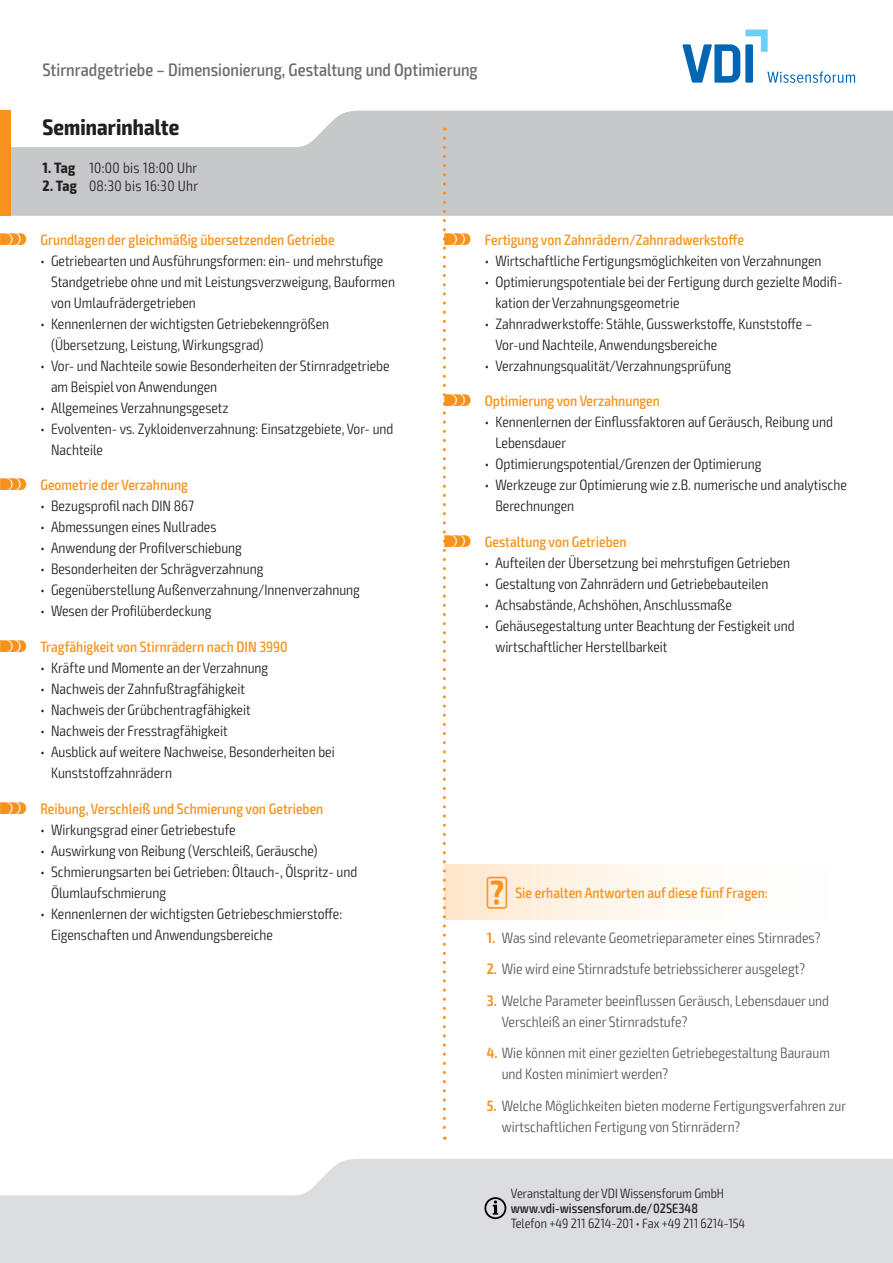
<style>
.page{position:relative;width:893px;height:1263px;background:#fff}
.page>*{position:absolute;margin:0;border:0;box-sizing:border-box;transform-origin:0 0}
.t1{font:700 condensed 22.5px "Exo 2";letter-spacing:.005em;color:#231f20}
.t2{font:500 condensed 18px "Exo 2";color:#6c6d70}
.t3{font:300 condensed 15px/21px "Exo 2";color:#231f20}
.t4{font:300 condensed 15px/21px "Exo 2";color:#57585a}
.t5{font:500 condensed 15px "Exo 2";color:#f7931d}
.t6{font:300 condensed 15px "Exo 2";letter-spacing:.02em;color:#231f20}
.t7{font:300 condensed 13.5px "Exo 2";color:#231f20}
.t8{font:500 condensed 13.5px "Exo 2";color:#231f20}
.s1{font-weight:700}
.s2{font-family:"VDI Iconset S4 A Regular";font-weight:400;font-stretch:normal}
.s3{font-weight:600;color:#f7931d}
</style>
<div class="page">
<svg style="left:0;top:1159px;width:893px;height:104px;fill:#dcdddf"></svg>
<svg style="left:11px;top:111px;width:882px;height:105px;fill:#c7c8ca"></svg>
<div style="left:0;top:111px;width:11px;height:105px;background:#f7931d"></div>
<svg style="left:484px;top:1197px;width:22px;height:22px"></svg>
<svg style="left:682px;top:30px;width:173px;height:53px"></svg>
<div style="left:446px;top:865px;width:404px;height:54px;background:linear-gradient(to right,#feead3,#feffff)"></div>
<svg style="left:443px;top:138px;width:3px;height:1002px"></svg>
<p class="t2" style="left:43px;top:59px;width:437px">Stirnradgetriebe – Dimensionierung, Gestaltung und Optimierung</p>
<h1 class="t1" style="left:43px;top:113px;width:138px">Seminarinhalte</h1>
<p class="t6" style="left:43px;top:159px;width:156px"><span class="s1">1. Tag</span> 10:00 bis 18:00 Uhr</p>
<p class="t6" style="left:43px;top:177px;width:157px"><span class="s1">2. Tag</span> 08:30 bis 16:30 Uhr</p>
<p class="t5" style="left:0;top:230px;width:336px"><span class="s2">S</span> Grundlagen der gleichmäßig übersetzenden Getriebe</p>
<p class="t3" style="left:51px;top:250px;width:345px;text-indent:-11px">• Getriebearten und Ausführungsformen: ein- und mehrstufige<br>Standgetriebe ohne und mit Leistungsverzweigung, Bauformen von Umlaufrädergetrieben</p>
<p class="t3" style="left:51px;top:313px;width:280px;text-indent:-11px">• Kennenlernen der wichtigsten Getriebekenngrößen (Übersetzung, Leistung, Wirkungsgrad)</p>
<p class="t3" style="left:51px;top:355px;width:340px;text-indent:-11px">• Vor- und Nachteile sowie Besonderheiten der Stirnradgetriebe am Beispiel von Anwendungen</p>
<p class="t3" style="left:40px;top:397px;width:190px">• Allgemeines Verzahnungsgesetz</p>
<p class="t3" style="left:51px;top:418px;width:344px;text-indent:-11px">• Evolventen- vs. Zykloidenverzahnung: Einsatzgebiete, Vor- und<br>Nachteile</p>
<p class="t5" style="left:0;top:476px;width:190px"><span class="s2">S</span> Geometrie der Verzahnung</p>
<p class="t3" style="left:40px;top:496px;width:155px">• Bezugsprofil nach DIN 867</p>
<p class="t3" style="left:40px;top:517px;width:178px">• Abmessungen eines Nullrades</p>
<p class="t3" style="left:40px;top:538px;width:203px">• Anwendung der Profilverschiebung</p>
<p class="t3" style="left:40px;top:559px;width:225px">• Besonderheiten der Schrägverzahnung</p>
<p class="t3" style="left:40px;top:580px;width:321px">• Gegenüberstellung Außenverzahnung/Innenverzahnung</p>
<p class="t3" style="left:40px;top:601px;width:173px">• Wesen der Profilüberdeckung</p>
<p class="t5" style="left:0;top:638px;width:289px"><span class="s2">S</span> Tragfähigkeit von Stirnrädern nach DIN 3990</p>
<p class="t3" style="left:40px;top:658px;width:229px">• Kräfte und Momente an der Verzahnung</p>
<p class="t3" style="left:40px;top:679px;width:206px">• Nachweis der Zahnfußtragfähigkeit</p>
<p class="t3" style="left:40px;top:700px;width:212px">• Nachweis der Grübchentragfähigkeit</p>
<p class="t3" style="left:40px;top:721px;width:189px">• Nachweis der Fresstragfähigkeit</p>
<p class="t3" style="left:51px;top:742px;width:285px;text-indent:-11px">• Ausblick auf weitere Nachweise, Besonderheiten bei<br>Kunststoffzahnrädern</p>
<p class="t5" style="left:0;top:800px;width:325px"><span class="s2">S</span> Reibung, Verschleiß und Schmierung von Getrieben</p>
<p class="t3" style="left:40px;top:820px;width:197px">• Wirkungsgrad einer Getriebestufe</p>
<p class="t3" style="left:40px;top:841px;width:279px">• Auswirkung von Reibung (Verschleiß, Geräusche)</p>
<p class="t3" style="left:51px;top:862px;width:308px;text-indent:-11px">• Schmierungsarten bei Getrieben: Öltauch-, Ölspritz- und<br>Ölumlaufschmierung</p>
<p class="t3" style="left:51px;top:904px;width:293px;text-indent:-11px">• Kennenlernen der wichtigsten Getriebeschmierstoffe:<br>Eigenschaften und Anwendungsbereiche</p>
<p class="t5" style="left:444px;top:230px;width:301px"><span class="s2">S</span> Fertigung von Zahnrädern/Zahnradwerkstoffe</p>
<p class="t3" style="left:485px;top:250px;width:338px">• Wirtschaftliche Fertigungsmöglichkeiten von Verzahnungen</p>
<p class="t3" style="left:495px;top:271px;width:349px;text-indent:-11px">• Optimierungspotentiale bei der Fertigung durch gezielte Modifi&shy;kation der Verzahnungsgeometrie</p>
<p class="t3" style="left:495px;top:313px;width:318px;text-indent:-11px">• Zahnradwerkstoffe: Stähle, Gusswerkstoffe, Kunststoffe –<br>Vor-und Nachteile, Anwendungsbereiche</p>
<p class="t3" style="left:485px;top:355px;width:248px">• Verzahnungsqualität/Verzahnungsprüfung</p>
<p class="t5" style="left:444px;top:392px;width:217px"><span class="s2">S</span> Optimierung von Verzahnungen</p>
<p class="t3" style="left:495px;top:412px;width:339px;text-indent:-11px">• Kennenlernen der Einflussfaktoren auf Geräusch, Reibung und<br>Lebensdauer</p>
<p class="t3" style="left:485px;top:454px;width:278px">• Optimierungspotential/Grenzen der Optimierung</p>
<p class="t3" style="left:495px;top:475px;width:353px;text-indent:-11px">• Werkzeuge zur Optimierung wie z.B. numerische und analytische<br>Berechnungen</p>
<p class="t5" style="left:444px;top:533px;width:184px"><span class="s2">S</span> Gestaltung von Getrieben</p>
<p class="t3" style="left:485px;top:553px;width:307px">• Aufteilen der Übersetzung bei mehrstufigen Getrieben</p>
<p class="t3" style="left:485px;top:574px;width:285px">• Gestaltung von Zahnrädern und Getriebebauteilen</p>
<p class="t3" style="left:485px;top:595px;width:249px">• Achsabstände, Achshöhen, Anschlussmaße</p>
<p class="t3" style="left:495px;top:616px;width:301px;text-indent:-11px">• Gehäusegestaltung unter Beachtung der Festigkeit und wirtschaftlicher Herstellbarkeit</p>
<p class="t5" style="left:487px;top:884px;width:282px"><span class="s2">?</span> Sie erhalten Antworten auf diese fünf Fragen:</p>
<p class="t4" style="left:487px;top:927px;width:335px"><span class="s3">1.</span> Was sind relevante Geometrieparameter eines Stirnrades?</p>
<p class="t4" style="left:487px;top:959px;width:320px"><span class="s3">2.</span> Wie wird eine Stirnradstufe betriebssicherer ausgelegt?</p>
<p class="t4" style="left:502px;top:990px;width:329px;text-indent:-15px"><span class="s3">3.</span> Welche Parameter beeinflussen Geräusch, Lebensdauer und<br>Verschleiß an einer Stirnradstufe?</p>
<p class="t4" style="left:502px;top:1043px;width:330px;text-indent:-15px"><span class="s3">4.</span> Wie können mit einer gezielten Getriebegestaltung Bauraum und Kosten minimiert werden?</p>
<p class="t4" style="left:502px;top:1095px;width:346px;text-indent:-15px"><span class="s3">5.</span> Welche Möglichkeiten bieten moderne Fertigungsverfahren zur wirtschaftlichen Fertigung von Stirnrädern?</p>
<p class="t7" style="left:511px;top:1185px;width:215px">Veranstaltung der VDI Wissensforum GmbH</p>
<p class="t8" style="left:511px;top:1200px;width:189px">www.vdi-wissensforum.de/02SE348</p>
<p class="t7" style="left:511px;top:1215px;width:236px">Telefon +49 211 6214-201 • Fax +49 211 6214-154</p>
</div>
